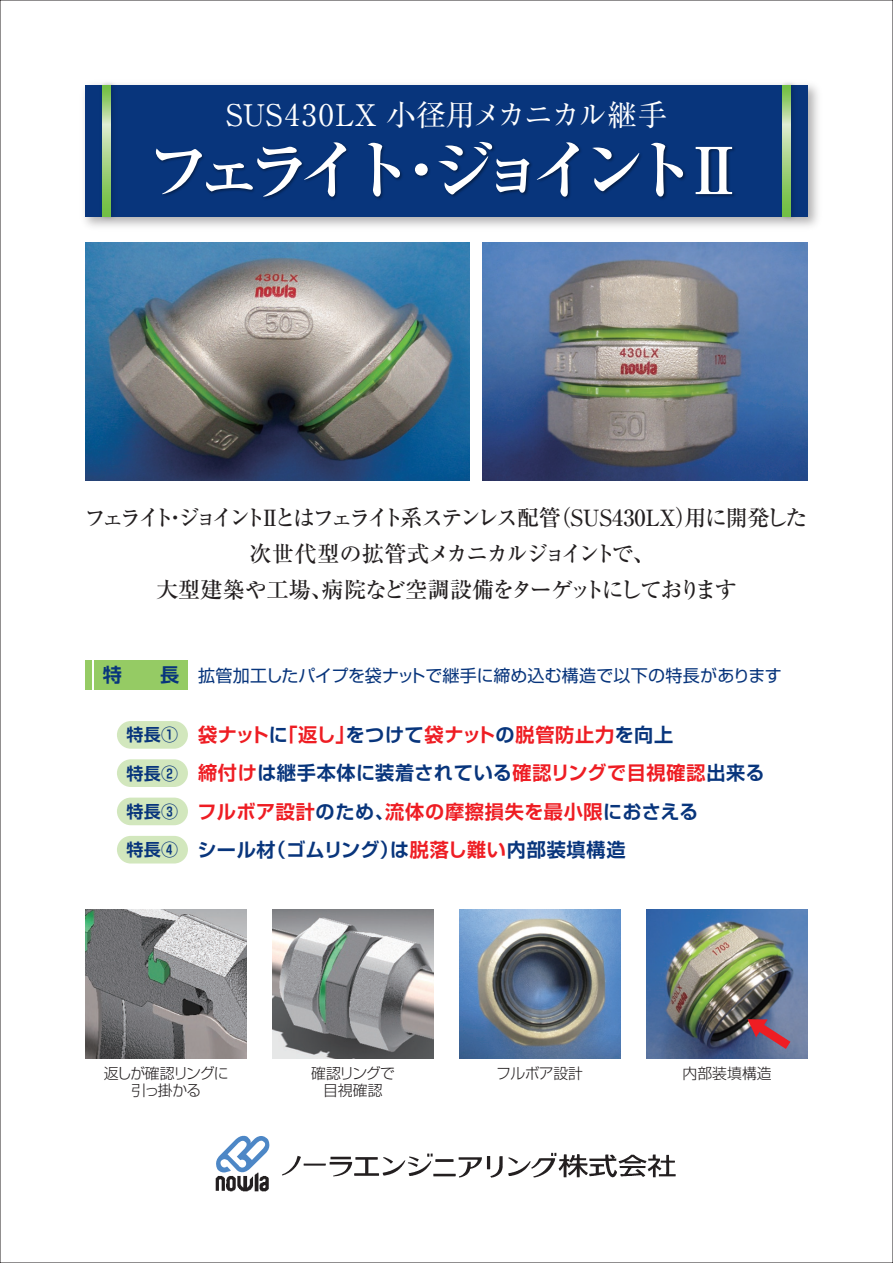
<style>
.page{position:relative;width:893px;height:1263px;background:#fff}
.page>*{position:absolute;margin:0;border:0;box-sizing:border-box;transform-origin:0 0}
.t1{font:700 64.65px "Ryumin Pro";letter-spacing:-.26em;color:#fff;scale:1.05 1}
.t2{font:29.7px "Ryumin Pro";color:#fff}
.t3{font:500 22.35px/36.2px "Ryumin Pro";letter-spacing:-.105em;color:#231f20;text-align:center}
.t4{font:700 19.2px/38.2px "Shin Go Pro De";letter-spacing:.035em;color:#ee1d23}
.t5{font:16.95px "Shin Go Pro";letter-spacing:.005em;color:#08357c}
.t6{font:700 16.95px "Shin Go Pro De";letter-spacing:.02em;color:#08357c}
.t7{font:300 14.85px/17px "Shin Go Pro";letter-spacing:-.035em;color:#231f20;text-align:center}
.t8{font:300 14.85px/17px "Shin Go Pro";letter-spacing:-.09em;color:#231f20;text-align:center}
.s1{font-family:"Shin Go Pro De";font-weight:700;font-size:19.2px}
.s2{color:#08357c}
</style>
<div class="page">
<div style="left:85px;top:85px;width:723px;height:132px;background:#08357c"></div>
<div style="left:117px;top:721px;width:71px;height:28px;background:#d2e7bd;border-radius:14px"></div>
<div style="left:117px;top:759px;width:71px;height:28px;background:#d2e7bd;border-radius:14px"></div>
<div style="left:117px;top:798px;width:71px;height:27px;background:#d2e7bd;border-radius:14px"></div>
<div style="left:117px;top:836px;width:71px;height:27px;background:#d2e7bd;border-radius:14px"></div>
<img style="left:483px;top:242px;width:325px;height:238px">
<svg style="left:216px;top:1135px;width:54px;height:36px"></svg>
<img style="left:282px;top:1152px;width:394px;height:26px">
<img style="left:215px;top:1171px;width:54px;height:21px">
<img style="left:143px;top:142px;width:594px;height:76px">
<img style="left:85px;top:242px;width:385px;height:238px">
<img style="left:646px;top:909px;width:162px;height:149px">
<img style="left:459px;top:909px;width:162px;height:149px">
<img style="left:272px;top:909px;width:162px;height:149px">
<img style="left:85px;top:909px;width:162px;height:149px">
<svg style="left:747px;top:1019px;width:43px;height:30px"></svg>
<svg style="left:782px;top:85px;width:9px;height:132px"></svg>
<svg style="left:102px;top:85px;width:9px;height:132px"></svg>
<div style="left:94px;top:660px;width:94px;height:30px;background:#95cb64"></div>
<div style="left:85px;top:660px;width:6px;height:30px;background:#95cb64"></div>
<h2 class="t2" style="left:226px;top:91px;width:443px">SUS430LX 小径用メカニカル継手</h2>
<h1 class="t1" style="left:145px;top:119px;width:576px">フェライト・ジョイントⅡ</h1>
<p class="t3" style="left:84px;top:498px;width:725px">フェライト・ジョイントⅡとはフェライト系ステンレス配管（SUS430LX）用に開発した次世代型の拡管式メカニカルジョイントで、<br>大型建築や工場、病院など空調設備をターゲットにしております</p>
<p class="t5" style="left:103px;top:662px;width:681px"><span class="s1">特　　長</span> 拡管加工したパイプを袋ナットで継手に締め込む構造で以下の特長があります</p>
<p class="t6" style="left:127px;top:721px;width:53px">特長①</p>
<p class="t6" style="left:127px;top:759px;width:53px">特長②</p>
<p class="t6" style="left:127px;top:797px;width:53px">特長③</p>
<p class="t6" style="left:127px;top:836px;width:53px">特長④</p>
<p class="t4" style="left:197px;top:713px;width:569px">袋ナット<span class="s2">に</span>「返し」<span class="s2">をつけて</span>袋ナット<span class="s2">の</span>脱管防止力<span class="s2">を向上<br></span>締付け<span class="s2">は継手本体に装着されている</span>確認リングで目視確認<span class="s2">出来る</span>フルボア設計<span class="s2">のため、</span>流体の摩擦損失を最小限<span class="s2">におさえる<br>シール材（ゴムリング）は</span>脱落し難い<span class="s2">内部装填構造</span></p>
<p class="t8" style="left:104px;top:1063px;width:126px">返しが確認リングに引っ掛かる</p>
<p class="t7" style="left:311px;top:1063px;width:85px">確認リングで目視確認</p>
<p class="t7" style="left:496px;top:1063px;width:88px">フルボア設計</p>
<p class="t7" style="left:682px;top:1063px;width:91px">内部装填構造</p>
</div>
